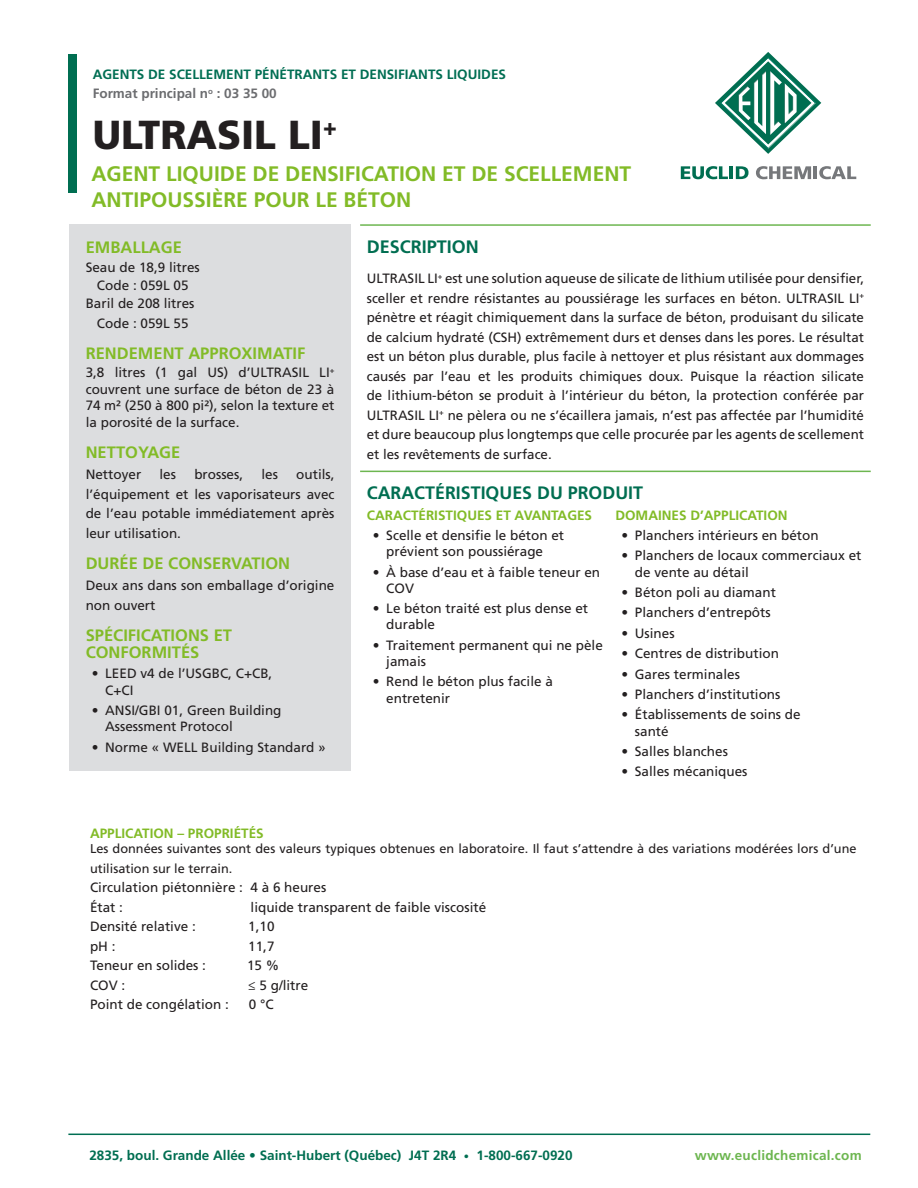
<style>
.page{position:relative;width:918px;height:1188px;background:#fff}
.page>*{position:absolute;margin:0;border:0;box-sizing:border-box;transform-origin:0 0}
.Title_-_Product_Name{font:900 40.5px "Frutiger LT Std";color:#231f20}
.Title_-_Product_Desc{font:700 21px/25.2px "Frutiger LT Std";color:#82bb27}
.Dark_Green_Subheadin{font:700 18px "Frutiger LT Std";color:#006e51}
.Light_Green_-_Side_B{font:700 16.5px/16.5px "Frutiger LT Std";color:#82bb27}
.Body_Copy{font:13.5px/19.5px "Frutiger LT Std";color:#231f20}
.Light_Green_Subheadi{font:700 13.5px "Frutiger LT Std";color:#82bb27}
.t1{font:700 13.5px "Frutiger LT Std";color:#006e51}
.Product_Type__Top{font:700 13.5px "Frutiger LT Std";color:#006e53}
.Body_Copy-2{font:700 13.5px "Frutiger LT Std";color:#6c6d70}
.t2{font:700 13.5px "Frutiger LT Std";letter-spacing:.02em;color:#6db650}
.Body_Copy-3{font:12.75px/19.5px "Frutiger LT Std";color:#231f20}
.s1{font-size:10.5px}
</style>
<div class="page">
<div style="left:69px;top:224px;width:282px;height:547px;background:#dcdddf"></div>
<hr style="left:360px;top:224px;width:511px;height:2px;background:#6db650">
<hr style="left:360px;top:471px;width:511px;height:1px;background:#6db650">
<svg style="left:715px;top:52px;width:106px;height:102px"></svg>
<svg style="left:681px;top:166px;width:68px;height:13px"></svg>
<svg style="left:756px;top:166px;width:100px;height:13px"></svg>
<div style="left:68px;top:54px;width:8px;height:139px;background:#006e51"></div>
<hr style="left:68px;top:1134px;width:802px;height:1px;background:#006e53">
<p class="Product_Type__Top" style="left:93px;top:66px;width:415px">AGENTS DE SCELLEMENT PÉNÉTRANTS ET DENSIFIANTS LIQUIDES</p>
<p class="Body_Copy-2" style="left:93px;top:85px;width:186px">Format principal n<sup>o</sup> : 03 35 00</p>
<p class="Title_-_Product_Name" style="left:93px;top:110px;width:246px">ULTRASIL LI<sup>+</sup></p>
<p class="Title_-_Product_Desc" style="left:92px;top:162px;width:541px">AGENT LIQUIDE DE DENSIFICATION ET DE SCELLEMENT<br>ANTIPOUSSIÈRE POUR LE BÉTON</p>
<p class="Dark_Green_Subheadin" style="left:367px;top:236px;width:114px">DESCRIPTION</p>
<p class="Body_Copy" style="left:367px;top:269px;width:499px;text-align:justify">ULTRASIL LI<sup>+</sup> est une solution aqueuse de silicate de lithium utilisée pour densifier, sceller et rendre résistantes au poussiérage les surfaces en béton. ULTRASIL LI<sup>+ </sup>pénètre et réagit chimiquement dans la surface de béton, produisant du silicate de calcium hydraté (CSH) extrêmement durs et denses dans les pores. Le résultat est un béton plus durable, plus facile à nettoyer et plus résistant aux dommages causés par l’eau et les produits chimiques doux. Puisque la réaction silicate de lithium-béton se produit à l’intérieur du béton, la protection conférée par ULTRASIL LI<sup>+</sup> ne pèlera ou ne s’écaillera jamais, n’est pas affectée par l’humidité et dure beaucoup plus longtemps que celle procurée par les agents de scellement et les revêtements de surface.</p>
<p class="Dark_Green_Subheadin" style="left:367px;top:482px;width:278px">CARACTÉRISTIQUES DU PRODUIT</p>
<p class="Light_Green_Subheadi" style="left:367px;top:507px;width:227px">CARACTÉRISTIQUES ET AVANTAGES</p>
<p class="Body_Copy" style="left:373px;top:527px;width:193px;line-height:16.2px;text-align:center">• Scelle et densifie le béton et prévient son poussiérage</p>
<p class="Body_Copy" style="left:386px;top:564px;width:215px;line-height:16.2px;text-indent:-14px">• À base d’eau et à faible teneur en<br>COV</p>
<p class="Body_Copy" style="left:386px;top:601px;width:203px;line-height:16.2px;text-indent:-14px">• Le béton traité est plus dense et durable</p>
<p class="Body_Copy" style="left:386px;top:637px;width:218px;line-height:16.2px;text-indent:-14px">• Traitement permanent qui ne pèle jamais</p>
<p class="Body_Copy" style="left:386px;top:674px;width:168px;line-height:16.2px;text-indent:-14px">• Rend le béton plus facile à entretenir</p>
<p class="Light_Green_-_Side_B" style="left:86px;top:239px;width:98px">EMBALLAGE</p>
<p class="Body_Copy" style="left:86px;top:258px;width:116px">Seau de 18,9 litres</p>
<p class="Body_Copy" style="left:97px;top:276px;width:93px">Code : 059L 05</p>
<p class="Body_Copy" style="left:86px;top:294px;width:110px">Baril de 208 litres</p>
<p class="Body_Copy" style="left:97px;top:314px;width:93px">Code : 059L 55</p>
<p class="Light_Green_-_Side_B" style="left:86px;top:346px;width:221px">RENDEMENT APPROXIMATIF</p>
<p class="Body_Copy" style="left:86px;top:365px;width:250px;line-height:16.5px;text-align:justify">3,8 litres (1 gal US) d’ULTRASIL LI<sup>+ </sup>couvrent une surface de béton de 23 à 74 m² (250 à 800 pi²), selon la texture et la porosité de la surface.</p>
<p class="Light_Green_-_Side_B" style="left:86px;top:445px;width:96px">NETTOYAGE</p>
<p class="Body_Copy" style="left:86px;top:465px;width:57px">Nettoyer</p>
<p class="Body_Copy" style="left:160px;top:465px;width:18px">les</p>
<p class="Body_Copy" style="left:194px;top:465px;width:50px">brosses,</p>
<p class="Body_Copy" style="left:261px;top:465px;width:18px">les</p>
<p class="Body_Copy" style="left:86px;top:465px;width:250px;text-align:justify;text-indent:211px">outils, l’équipement et les vaporisateurs avec de l’eau potable immédiatement après leur utilisation.</p>
<p class="Light_Green_-_Side_B" style="left:86px;top:556px;width:206px">DURÉE DE CONSERVATION</p>
<p class="Body_Copy" style="left:86px;top:576px;width:250px">Deux ans dans son emballage d’origine non ouvert</p>
<p class="Light_Green_-_Side_B" style="left:86px;top:628px;width:148px">SPÉCIFICATIONS ET<br>CONFORMITÉS</p>
<p class="Body_Copy" style="left:105px;top:666px;width:169px;line-height:16.2px;text-indent:-14px">• LEED v4 de l’USGBC, C+CB,<br>C+CI</p>
<p class="Body_Copy" style="left:105px;top:702px;width:178px;line-height:16.2px;text-indent:-14px">• ANSI/GBI 01, Green Building<br>Assessment Protocol</p>
<p class="Body_Copy" style="left:92px;top:737px;width:236px">• Norme « WELL Building Standard »</p>
<p class="Light_Green_Subheadi" style="left:615px;top:507px;width:174px">DOMAINES D’APPLICATION</p>
<p class="Body_Copy" style="left:621px;top:526px;width:199px">• Planchers intérieurs en béton</p>
<p class="Body_Copy" style="left:635px;top:548px;width:228px;line-height:16.2px;text-indent:-14px">• Planchers de locaux commerciaux et de vente au détail</p>
<p class="Body_Copy" style="left:621px;top:583px;width:156px">• Béton poli au diamant</p>
<p class="Body_Copy" style="left:621px;top:603px;width:151px">• Planchers d’entrepôts</p>
<p class="Body_Copy" style="left:621px;top:624px;width:55px">• Usines</p>
<p class="Body_Copy" style="left:621px;top:644px;width:159px">• Centres de distribution</p>
<p class="Body_Copy" style="left:621px;top:664px;width:120px">• Gares terminales</p>
<p class="Body_Copy" style="left:621px;top:685px;width:161px">• Planchers d’institutions</p>
<p class="Body_Copy" style="left:635px;top:707px;width:167px;line-height:16.2px;text-indent:-14px">• Établissements de soins de santé</p>
<p class="Body_Copy" style="left:621px;top:742px;width:108px">• Salles blanches</p>
<p class="Body_Copy" style="left:621px;top:762px;width:128px">• Salles mécaniques</p>
<p class="Light_Green_Subheadi" style="left:90px;top:826px;width:175px">APPLICATION – PROPRIÉTÉS</p>
<p class="Body_Copy-3" style="left:90px;top:839px;width:768px">Les données suivantes sont des valeurs typiques obtenues en laboratoire. Il faut s’attendre à des variations modérées lors d’une utilisation sur le terrain.</p>
<p class="Body_Copy" style="left:90px;top:878px;width:238px">Circulation piétonnière : 4 à 6 heures</p>
<p class="Body_Copy" style="left:90px;top:897px;width:35px">État :</p>
<p class="Body_Copy" style="left:251px;top:897px;width:237px">liquide transparent de faible viscosité</p>
<p class="Body_Copy" style="left:90px;top:917px;width:107px">Densité relative :</p>
<p class="Body_Copy" style="left:248px;top:917px;width:28px">1,10</p>
<p class="Body_Copy" style="left:90px;top:936px;width:27px">pH :</p>
<p class="Body_Copy" style="left:248px;top:936px;width:28px">11,7</p>
<p class="Body_Copy" style="left:90px;top:956px;width:118px">Teneur en solides :</p>
<p class="Body_Copy" style="left:247px;top:956px;width:34px">15 %</p>
<p class="Body_Copy" style="left:90px;top:975px;width:37px">COV :</p>
<p class="Body_Copy" style="left:248px;top:975px;width:62px">≤ 5 g/litre</p>
<p class="Body_Copy" style="left:90px;top:995px;width:140px">Point de congélation :</p>
<p class="Body_Copy" style="left:249px;top:995px;width:26px">0 °C</p>
<p class="t1" style="left:89px;top:1147px;width:485px">2835, boul. Grande Allée • Saint-Hubert (Québec) J4T 2R4 <span class="s1">•</span> 1-800-667-0920</p>
<p class="t2" style="left:695px;top:1147px;width:168px">www.euclidchemical.com</p>
</div>
